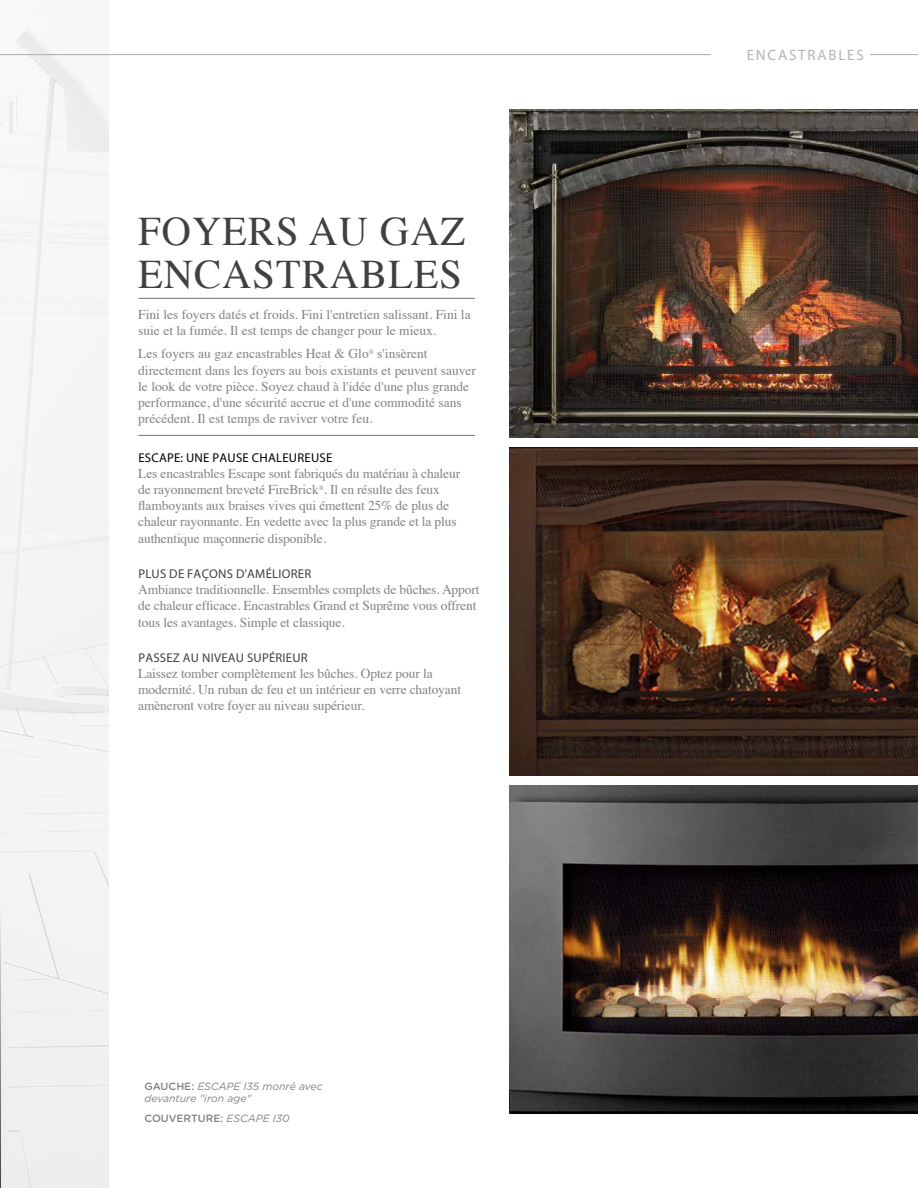
<style>
.page{position:relative;width:918px;height:1188px;background:#fff}
.page>*{position:absolute;margin:0;border:0;box-sizing:border-box;transform-origin:0 0}
.t1{font:40.5px/43.5px "Times";letter-spacing:.025em;color:#404042}
.t2{font:15px "Myriad Pro";letter-spacing:.12em;color:#b1b3b5}
.t3{font:13.5px/16.2px "Times";letter-spacing:-.01em;color:#808284}
.t4{font:12.75px "Myriad Pro";letter-spacing:.02em;color:#404042}
.t5{font:12.75px "Myriad Pro";letter-spacing:.02em;color:#000}
.t6{font:italic 10.5px/12.6px "Gotham";color:#808284}
.t7{font:500 10.5px "Gotham Rounded";color:#808284}
.s1{font-family:"Gotham Rounded";font-weight:500;font-style:normal}
.s2{font-family:"Gotham";font-weight:400;font-style:italic}
</style>
<div class="page">
<div style="left:0;top:0;width:110px;height:1188px;background:#f5f4f4"></div>
<hr style="left:870px;top:54px;width:48px;height:1px;background:#b1b3b5">
<hr style="left:0;top:797px;width:1px;height:391px;background:#000">
<hr style="left:138px;top:298px;width:337px;height:1px;background:#808284">
<hr style="left:138px;top:435px;width:337px;height:1px;background:#808284">
<hr style="left:0;top:54px;width:711px;height:1px;background:#b1b3b5">
<img style="left:510px;top:785px;width:408px;height:328px">
<img style="left:510px;top:447px;width:408px;height:328px">
<img style="left:510px;top:109px;width:408px;height:328px">
<h1 class="t1" style="left:138px;top:213px;width:329px">FOYERS AU GAZ<br>ENCASTRABLES</h1>
<p class="t3" style="left:138px;top:308px;width:334px">Fini les foyers datés et froids. Fini l'entretien salissant. Fini la suie et la fumée. Il est temps de changer pour le mieux.</p>
<p class="t3" style="left:138px;top:347px;width:339px">Les foyers au gaz encastrables Heat &amp; Glo<sup>®</sup> s'insèrent directement dans les foyers au bois existants et peuvent sauver le look de votre pièce. Soyez chaud à l'idée d'une plus grande performance, d'une sécurité accrue et d'une commodité sans précédent. Il est temps de raviver votre feu.</p>
<p class="t5" style="left:138px;top:451px;width:195px">ESCAPE: UNE PAUSE CHALEUREUSE</p>
<p class="t3" style="left:138px;top:467px;width:323px">Les encastrables Escape sont fabriqués du matériau à chaleur de rayonnement breveté FireBrick<sup>®</sup>. Il en résulte des feux<br>昀氀amboyants aux braises vives qui émettent 25% de plus de chaleur rayonnante. En vedette avec la plus grande et la plus authentique maçonnerie disponible.</p>
<p class="t4" style="left:138px;top:567px;width:174px">PLUS DE FAÇONS D'AMÉLIORER</p>
<p class="t3" style="left:138px;top:583px;width:343px">Ambiance traditionnelle. Ensembles complets de bûches. Apport de chaleur ef昀椀cace. Encastrables Grand et Suprême vous offrent tous les avantages. Simple et classique.</p>
<p class="t4" style="left:138px;top:651px;width:171px">PASSEZ AU NIVEAU SUPÉRIEUR</p>
<p class="t3" style="left:138px;top:667px;width:324px">Laissez tomber complètement les bûches. Optez pour la modernité. Un ruban de feu et un intérieur en verre chatoyant amèneront votre foyer au niveau supérieur.</p>
<p class="t6" style="left:144px;top:1079px;width:180px"><span class="s1">GAUCHE:</span> ESCAPE I35 monré avec devanture "iron age"</p>
<p class="t7" style="left:144px;top:1112px;width:147px">COUVERTURE: <span class="s2">ESCAPE I30</span></p>
<p class="t2" style="left:747px;top:48px;width:119px">ENCASTRABLES</p>
</div>
